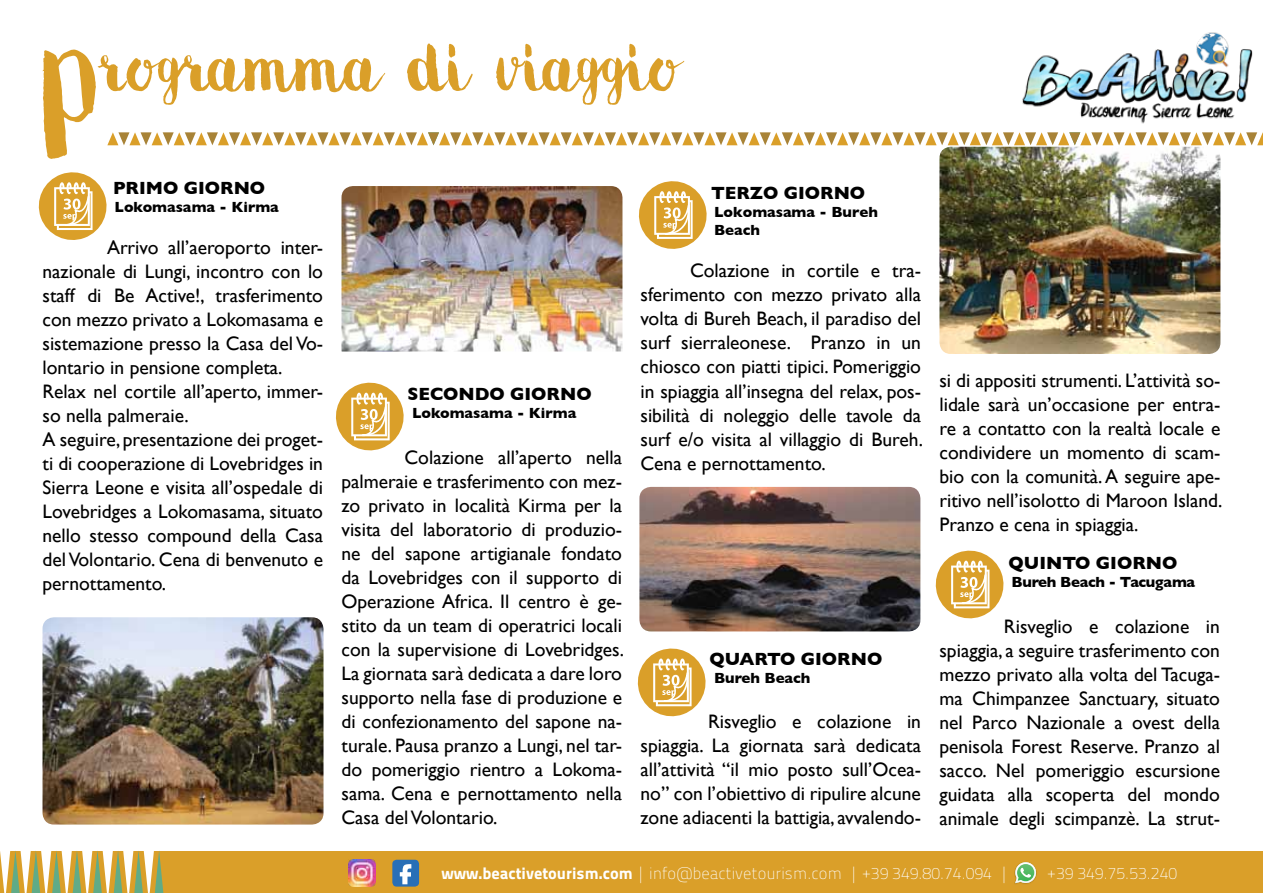
<style>
.page{position:relative;width:1263px;height:893px;background:#fff}
.page>*{position:absolute;margin:0;border:0;box-sizing:border-box;transform-origin:0 0}
.t1{font:183px "Movus Brush Pen";color:#da9f29}
.t2{font:75px "Movus Brush Pen";color:#da9f29}
.t3{font:19.5px/24px "Gill Sans";color:#000;text-align:justify}
.t4{font:700 18px "Gill Sans";color:#000}
.t5{font:16.5px "Titillium Maps 29 L 1 wt";color:#fff}
.t6{font:700 15px/18px "Gill Sans";color:#000}
.t7{font:700 15px "Gill Sans";letter-spacing:-.02em;color:#000}
.s1{font-family:"Titillium Maps 29 L 999 wt"}
</style>
<div class="page">
<div style="left:0;top:851px;width:1263px;height:42px;background:#da9f29"></div>
<svg style="left:0;top:851px;width:163px;height:42px"></svg>
<img style="left:349px;top:860px;width:26px;height:26px">
<svg style="left:392px;top:860px;width:27px;height:27px"></svg>
<img style="left:1014px;top:870px;width:23px;height:14px">
<svg style="left:1015px;top:862px;width:21px;height:21px"></svg>
<img style="left:43px;top:617px;width:280px;height:207px">
<svg style="left:38px;top:172px;width:69px;height:68px"></svg>
<img style="left:341px;top:186px;width:281px;height:165px">
<img style="left:639px;top:487px;width:281px;height:144px">
<svg style="left:335px;top:382px;width:69px;height:69px"></svg>
<svg style="left:638px;top:181px;width:69px;height:68px"></svg>
<svg style="left:637px;top:648px;width:69px;height:69px"></svg>
<svg style="left:935px;top:550px;width:69px;height:69px"></svg>
<img style="left:1022px;top:32px;width:231px;height:92px">
<svg style="left:107px;top:132px;width:1156px;height:13px"></svg>
<img style="left:939px;top:147px;width:281px;height:207px">
<h1 class="t1" style="left:40px;top:24px;width:60px">P</h1>
<h2 class="t2" style="left:98px;top:36px;width:582px">rogramma di viaggio</h2>
<p class="t4" style="left:113px;top:178px;width:154px">PRIMO GIORNO</p>
<p class="t6" style="left:115px;top:198px;width:166px">Lokomasama - Kirma</p>
<p class="t3" style="left:43px;top:235px;width:282px;text-align:left;text-indent:64px">Arrivo all’aeroporto inter&shy;nazionale di Lungi, incontro con lo staff di Be Active!, trasferimento con mezzo privato a Lokomasama e sistemazione presso la Casa del Vo&shy;lontario in pensione completa.<br>Relax nel cortile all’aperto, immer&shy;so nella palmeraie.<br>A seguire, presentazione dei proget&shy;ti di cooperazione di Lovebridges in<br>Sierra Leone e visita all’ospedale di<br>Lovebridges a Lokomasama, situato nello stesso compound della Casa del Volontario. Cena di benvenuto e pernottamento.</p>
<p class="t4" style="left:711px;top:183px;width:14px">TER</p>
<p class="t4" style="left:750px;top:183px;width:117px">ZO GIORNO</p>
<p class="t6" style="left:714px;top:203px;width:165px">Lokomasama - Bureh<br>Beach</p>
<p class="t3" style="left:640px;top:259px;width:284px;text-indent:49px">Colazione in cortile e tra&shy;sferimento con mezzo privato alla volta di Bureh Beach, il paradiso del surf sierraleonese. Pranzo in un chiosco con piatti tipici. Pomeriggio in spiaggia all’insegna del relax, pos&shy;sibilità di noleggio delle tavole da surf e/o visita al villaggio di Bureh.<br>Cena e pernottamento.</p>
<p class="t4" style="left:407px;top:383px;width:186px">SECONDO GIORNO</p>
<p class="t6" style="left:412px;top:404px;width:166px">Lokomasama - Kirma</p>
<p class="t3" style="left:341px;top:445px;width:284px;text-indent:63px">Colazione all’aperto nella palmeraie e trasferimento con mez&shy;zo privato in località Kirma per la visita del laboratorio di produzio&shy;ne del sapone artigianale fondato da Lovebridges con il supporto di Operazione Africa. Il centro è ge&shy;stito da un team di operatrici locali con la supervisione di Lovebridges.<br>La giornata sarà dedicata a dare loro supporto nella fase di produzione e di confezionamento del sapone na&shy;turale. Pausa pranzo a Lungi, nel tar&shy;do pomeriggio rientro a Lokoma&shy;sama. Cena e pernottamento nella Casa del Volontario.</p>
<p class="t4" style="left:709px;top:648px;width:174px">QUARTO GIORNO</p>
<p class="t6" style="left:714px;top:668px;width:98px">Bureh Beach</p>
<p class="t3" style="left:640px;top:709px;width:282px;text-indent:68px">Risveglio e colazione in spiaggia. La giornata sarà dedicata all’attività “il mio posto sull’Ocea&shy;no” con l’obiettivo di ripulire alcune zone adiacenti la battigia, avvalendo-</p>
<p class="t3" style="left:939px;top:368px;width:284px">si di appositi strumenti. L’attività so&shy;lidale sarà un’occasione per entra&shy;re a contatto con la realtà locale e condividere un momento di scam&shy;bio con la comunità. A seguire ape&shy;ritivo nell’isolotto di Maroon Island.<br>Pranzo e cena in spiaggia.</p>
<p class="t4" style="left:1008px;top:553px;width:170px">QUINTO GIORNO</p>
<p class="t7" style="left:1011px;top:574px;width:185px">Bureh Beach - Tacugama</p>
<p class="t3" style="left:939px;top:614px;width:282px;text-indent:65px">Risveglio e colazione in spiaggia, a seguire trasferimento con mezzo privato alla volta del Tacuga&shy;ma Chimpanzee Sanctuary, situato nel Parco Nazionale a ovest della penisola Forest Reserve. Pranzo al sacco. Nel pomeriggio escursione guidata alla scoperta del mondo animale degli scimpanzè. La strut-</p>
<p class="t5" style="left:441px;top:861px;width:569px"><span class="s1">www.beactivetourism.com</span> | info@beactivetourism.com | +39 349.80.74.094 |</p>
<p class="t5" style="left:1047px;top:861px;width:131px">+39 349.75.53.240</p>
</div>
